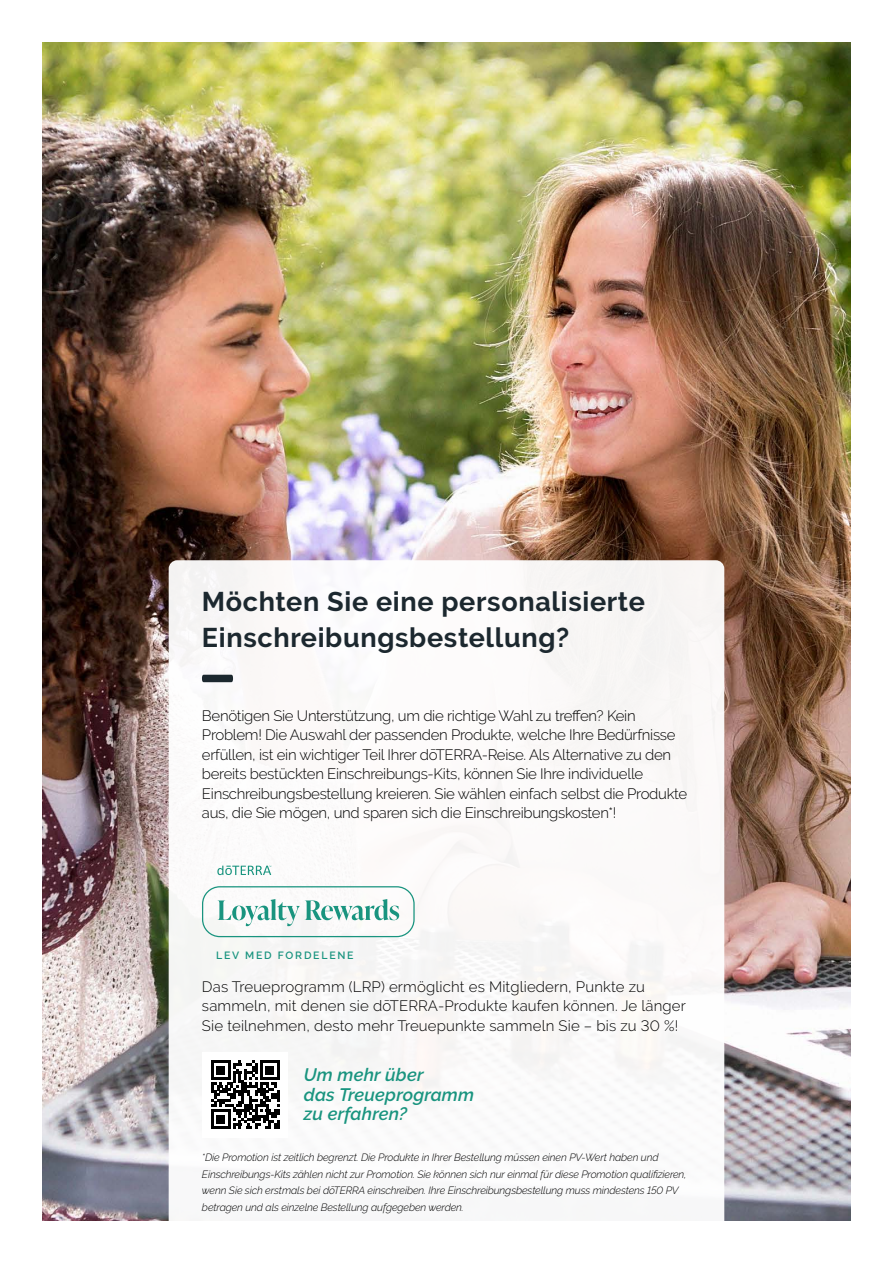
<style>
.page{position:relative;width:893px;height:1263px;background:#fff}
.page>*{position:absolute;margin:0;border:0;box-sizing:border-box;transform-origin:0 0}
.t1{font:700 27px/36px "Raleway";letter-spacing:.025em;color:#1c282f}
.t2{font:italic 600 18px/19.5px "Raleway";letter-spacing:.01em;color:#19947f}
.t3{font:300 15px/19.5px "Raleway";letter-spacing:-.02em;color:#000}
.t4{font:300 15px/19.5px "Raleway";letter-spacing:.01em;color:#000}
.t5{font:italic 300 10.5px/16.5px "Raleway";letter-spacing:-.01em;color:#000}
.t6{font:600 10.5px "Raleway";letter-spacing:.17em;color:#19947f}
</style>
<div class="page">
<img style="left:43px;top:43px;width:807px;height:1177px">
<svg style="left:169px;top:560px;width:555px;height:660px"></svg>
<svg style="left:202px;top:675px;width:31px;height:7px"></svg>
<svg style="left:217px;top:865px;width:54px;height:10px"></svg>
<svg style="left:202px;top:886px;width:213px;height:51px"></svg>
<div style="left:203px;top:1052px;width:85px;height:85px;background:#fff"></div>
<svg style="left:211px;top:1060px;width:68px;height:69px"></svg>
<hr style="left:211px;top:1126px;width:19px;height:3px;background:#000">
<div style="left:217px;top:1115px;width:8px;height:8px;background:#000"></div>
<h1 class="t1" style="left:202px;top:584px;width:444px">Möchten Sie eine personalisierte<br>Einschreibungsbestellung?</h1>
<p class="t3" style="left:202px;top:706px;width:487px">Benötigen Sie Unterstützung, um die richtige Wahl zu treffen? Kein Problem! Die Auswahl der passenden Produkte, welche Ihre Bedürfnisse erfüllen, ist ein wichtiger Teil Ihrer dōTERRA-Reise. Als Alternative zu den bereits bestückten Einschreibungs-Kits, können Sie Ihre individuelle Einschreibungsbestellung kreieren. Sie wählen einfach selbst die Produkte aus, die Sie mögen, und sparen sich die Einschreibungskosten*!</p>
<p class="t6" style="left:216px;top:949px;width:139px">LEV MED FORDELENE</p>
<p class="t4" style="left:202px;top:977px;width:485px">Das Treueprogramm (LRP) ermöglicht es Mitgliedern, Punkte zu sammeln, mit denen sie dōTERRA-Produkte kaufen können. Je länger<br>Sie teilnehmen, desto mehr Treuepunkte sammeln Sie – bis zu 30 %!</p>
<p class="t2" style="left:304px;top:1065px;width:172px">Um mehr über<br>das Treueprogramm zu erfahren?</p>
<p class="t5" style="left:202px;top:1149px;width:486px">*Die Promotion ist zeitlich begrenzt. Die Produkte in Ihrer Bestellung müssen einen PV-Wert haben und Einschreibungs-Kits zählen nicht zur Promotion. Sie können sich nur einmal für diese Promotion qualifizieren, wenn Sie sich erstmals bei dōTERRA einschreiben. Ihre Einschreibungsbestellung muss mindestens 150 PV betragen und als einzelne Bestellung aufgegeben werden.</p>
</div>
